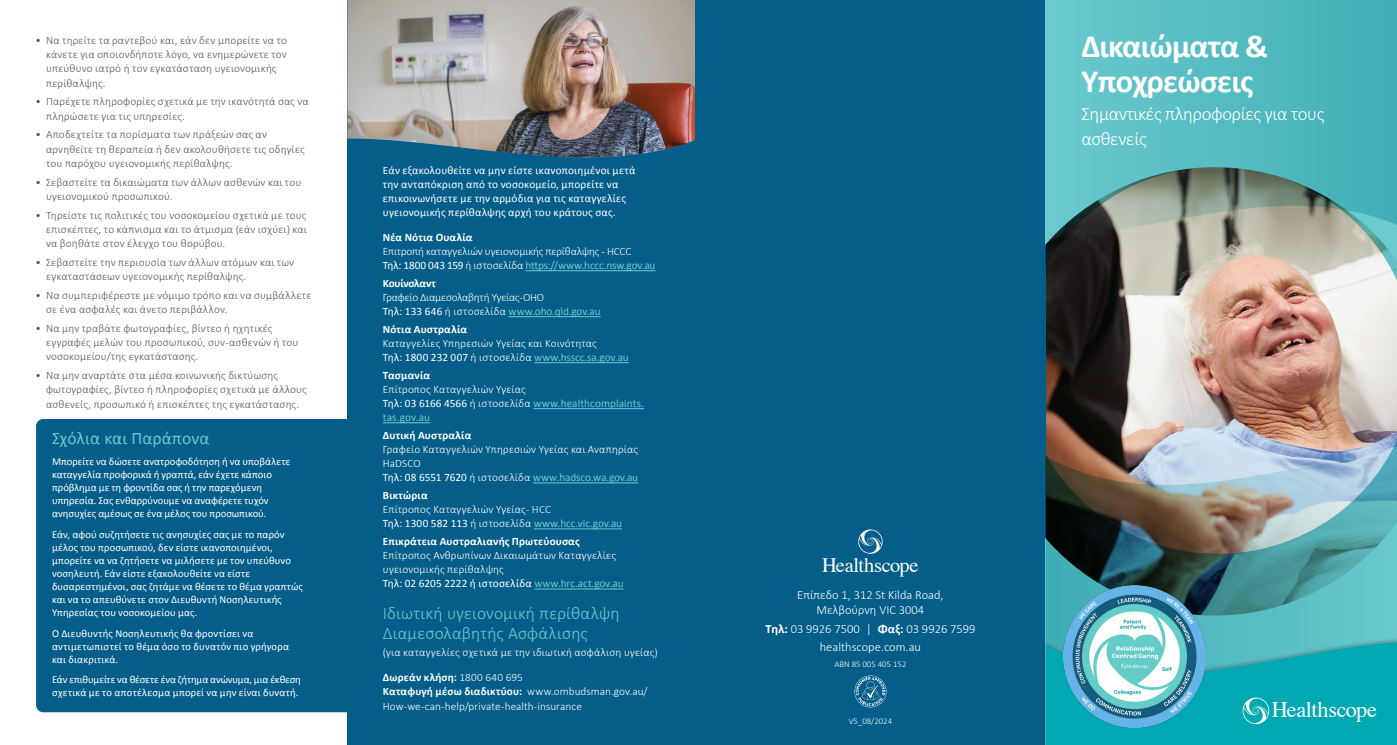
<style>
.page{position:relative;width:1397px;height:745px;background:#fff}
.page>*{position:absolute;margin:0;border:0;box-sizing:border-box;transform-origin:0 0}
.t1{font:700 32.5px/35px "Calibri";letter-spacing:-.02em;color:#fff}
.t2{font:22.25px "Times";letter-spacing:-.02em;color:#fff}
.t3{font:20.5px "Times";letter-spacing:-.02em;color:#fff}
.t4{font:300 18.75px/25px "Calibri";letter-spacing:-.02em;color:#fff}
.Subheading_Teal{font:300 17.5px/20px "Calibri";letter-spacing:.01em;color:#6acacf}
.Subheading_Teal-2{font:17.5px "Calibri";letter-spacing:.005em;color:#6acacf}
.t5{font:300 12.5px/15px "Calibri";color:#fff;text-align:center}
.t6{font:300 11.25px/14.2px "Calibri";letter-spacing:.015em;color:#52585e}
.Bullet_Points{font:300 11.25px/14.1px "Calibri";letter-spacing:.01em;color:#fff}
.Body_Copy{font:11.25px/14.1px "Calibri";letter-spacing:.015em;color:#fff}
.Body_Copy-2{font:300 11.25px/14.1px "Calibri";letter-spacing:.01em;color:#fff}
.Bullet_Points-2{font:300 11.25px/14.1px "Calibri";letter-spacing:-.015em;color:#fff}
.Bullet_Points-3{font:300 11.25px/14.1px "Calibri";letter-spacing:-.02em;color:#fff}
.Body_Copy-3{font:10.62px/13.1px "Calibri";letter-spacing:.005em;color:#fff}
.t7{font:300 8.75px "Calibri";color:#fff}
.s1{font-weight:700}
.s2{font-weight:400}
.s3{font-weight:400;color:#6acacf}
</style>
<div class="page">
<div style="left:347px;top:0;width:698px;height:744px;background:#045e89"></div>
<img style="left:1045px;top:236px;width:351px;height:219px">
<svg style="left:1045px;top:0;width:351px;height:236px;background:#5eb3b5"></svg>
<img style="left:1045px;top:455px;width:351px;height:181px">
<div style="left:1041px;top:636px;width:355px;height:108px;background:#231f20;opacity:.3"></div>
<hr style="left:525px;top:270px;width:130px;height:1px;background:#6acacf">
<hr style="left:508px;top:316px;width:92px;height:1px;background:#6acacf">
<hr style="left:534px;top:362px;width:94px;height:1px;background:#6acacf">
<hr style="left:533px;top:408px;width:111px;height:1px;background:#6acacf">
<hr style="left:383px;top:422px;width:47px;height:1px;background:#6acacf">
<hr style="left:533px;top:482px;width:105px;height:1px;background:#6acacf">
<hr style="left:534px;top:528px;width:88px;height:1px;background:#6acacf">
<hr style="left:534px;top:588px;width:89px;height:1px;background:#6acacf">
<div style="left:36px;top:418px;width:322px;height:293px;background:#045e89;border-radius:7px"></div>
<img style="left:347px;top:0;width:347px;height:157px">
<img style="left:1063px;top:585px;width:142px;height:56px">
<svg style="left:858px;top:529px;width:24px;height:24px"></svg>
<svg style="left:854px;top:675px;width:32px;height:32px"></svg>
<svg style="left:1044px;top:641px;width:353px;height:104px;background:#2db0bb"></svg>
<p class="t6" style="left:46px;top:33px;width:242px;text-indent:-11px">• Να τηρείτε τα ραντεβού και, εάν δεν μπορείτε να το κάνετε για οποιονδήποτε λόγο, να ενημερώνετε τον υπεύθυνο ιατρό ή τον εγκατάσταση υγειονομικής περίθαλψης.</p>
<p class="t6" style="left:46px;top:94px;width:264px;text-indent:-11px">• Παρέχετε πληροφορίες σχετικά με την ικανότητά σας να πληρώσετε για τις υπηρεσίες.</p>
<p class="t6" style="left:46px;top:127px;width:260px;text-indent:-11px">• Αποδεχτείτε τα πορίσματα των πράξεών σας αν αρνηθείτε τη θεραπεία ή δεν ακολουθήσετε τις οδηγίες του παρόχου υγειονομικής περίθαλψης.</p>
<p class="t6" style="left:46px;top:174px;width:257px;text-indent:-11px">• Σεβαστείτε τα δικαιώματα των άλλων ασθενών και του υγειονομικού προσωπικού.</p>
<p class="t6" style="left:46px;top:207px;width:262px;text-align:justify;text-indent:-11px">• Τηρείστε τις πολιτικές του νοσοκομείου σχετικά με τους επισκέπτες, το κάπνισμα και το άτμισμα (εάν ισχύει) και να βοηθάτε στον έλεγχο του θορύβου.</p>
<p class="t6" style="left:46px;top:255px;width:249px;text-indent:-11px">• Σεβαστείτε την περιουσία των άλλων ατόμων και των εγκαταστάσεων υγειονομικής περίθαλψης.</p>
<p class="t6" style="left:46px;top:287px;width:267px;text-indent:-11px">• Να συμπεριφέρεστε με νόμιμο τρόπο και να συμβάλλετε σε ένα ασφαλές και άνετο περιβάλλον.</p>
<p class="t6" style="left:46px;top:320px;width:254px;text-indent:-11px">• Να μην τραβάτε φωτογραφίες, βίντεο ή ηχητικές εγγραφές μελών του προσωπικού, συν-ασθενών ή του νοσοκομείου/της εγκατάστασης.</p>
<p class="t6" style="left:46px;top:368px;width:262px;text-indent:-11px">• Να μην αναρτάτε στα μέσα κοινωνικής δικτύωσης φωτογραφίες, βίντεο ή πληροφορίες σχετικά με άλλους ασθενείς, προσωπικό ή επισκέπτες της εγκατάστασης.</p>
<p class="Subheading_Teal-2" style="left:52px;top:426px;width:159px">Σχόλια και Παράπονα</p>
<p class="Body_Copy-3" style="left:52px;top:454px;width:240px">Μπορείτε να δώσετε ανατροφοδότηση ή να υποβάλετε καταγγελία προφορικά ή γραπτά, εάν έχετε κάποιο πρόβλημα με τη φροντίδα σας ή την παρεχόμενη υπηρεσία. Σας ενθαρρύνουμε να αναφέρετε τυχόν ανησυχίες αμέσως σε ένα μέλος του προσωπικού.</p>
<p class="Body_Copy-3" style="left:52px;top:527px;width:252px">Εάν, αφού συζητήσετε τις ανησυχίες σας με το παρόν μέλος του προσωπικού, δεν είστε ικανοποιημένοι, μπορείτε να να ζητήσετε να μιλήσετε με τον υπεύθυνο νοσηλευτή. Εάν είστε εξακολουθείτε να είστε δυσαρεστημένοι, σας ζητάμε να θέσετε το θέμα γραπτώς και να το απευθύνετε στον Διευθυντή Νοσηλευτικής Υπηρεσίας του νοσοκομείου μας.</p>
<p class="Body_Copy-3" style="left:52px;top:625px;width:238px">Ο Διευθυντής Νοσηλευτικής θα φροντίσει να αντιμετωπιστεί το θέμα όσο το δυνατόν πιο γρήγορα και διακριτικά.</p>
<p class="Body_Copy-3" style="left:52px;top:672px;width:250px">Εάν επιθυμείτε να θέσετε ένα ζήτημα ανώνυμα, μια έκθεση σχετικά με το αποτέλεσμα μπορεί να μην είναι δυνατή.</p>
<p class="Body_Copy" style="left:383px;top:162px;width:254px">Εάν εξακολουθείτε να μην είστε ικανοποιημένοι μετά την ανταπόκριση από το νοσοκομείο, μπορείτε να επικοινωνήσετε με την αρμόδια για τις καταγγελίες υγειονομικής περίθαλψης αρχή του κράτους σας.</p>
<p class="Bullet_Points-2" style="left:383px;top:230px;width:274px"><span class="s1">Νέα Νότια Ουαλία<br></span>Επιτροπή καταγγελιών υγειονομικής περίθαλψης - HCCC<br><span class="s2">Τηλ: 1800 043 159</span> ή ιστοσελίδα <span class="s3">https://www.hccc.nsw.gov.au</span></p>
<p class="Bullet_Points-3" style="left:383px;top:276px;width:219px"><span class="s1">Κουίνσλαντ<br></span>Γραφείο Διαμεσολαβητή Υγείας-OHO<br><span class="s2">Τηλ: 133 646</span> ή ιστοσελίδα <span class="s3">www.oho.qld.gov.au</span></p>
<p class="Bullet_Points" style="left:383px;top:322px;width:247px"><span class="s1">Νότια Αυστραλία<br></span>Καταγγελίες Υπηρεσιών Υγείας και Κοινότητας<br><span class="s2">Τηλ: 1800 232 007</span> ή ιστοσελίδα <span class="s3">www.hsscc.sa.gov.au</span></p>
<p class="Bullet_Points" style="left:383px;top:367px;width:263px"><span class="s1">Τασμανία<br></span>Επίτροπος Καταγγελιών Υγείας<br><span class="s2">Τηλ: 03 6166 4566</span> ή ιστοσελίδα <span class="s3">www.healthcomplaints. tas.gov.au</span></p>
<p class="Bullet_Points" style="left:383px;top:427px;width:257px"><span class="s1">Δυτική Αυστραλία<br></span>Γραφείο Καταγγελιών Υπηρεσιών Υγείας και Αναπηρίας<br>HaDSCO<br><span class="s2">Τηλ: 08 6551 7620</span> ή ιστοσελίδα <span class="s3">www.hadsco.wa.gov.au</span></p>
<p class="Bullet_Points" style="left:383px;top:488px;width:241px"><span class="s1">Βικτώρια<br></span>Επίτροπος Καταγγελιών Υγείας- HCC<br><span class="s2">Τηλ: 1300 582 113</span> ή ιστοσελίδα <span class="s3">www.hcc.vic.gov.au</span></p>
<p class="Bullet_Points" style="left:383px;top:533px;width:242px"><span class="s1">Επικράτεια Αυστραλιανής Πρωτεύουσας </span>Επίτροπος Ανθρωπίνων Δικαιωμάτων Καταγγελίες υγειονομικής περίθαλψης<br><span class="s2">Τηλ: 02 6205 2222 ή ιστοσελίδα</span> <span class="s3">www.hrc.act.gov.au</span></p>
<p class="Subheading_Teal" style="left:383px;top:602px;width:238px">Ιδιωτική υγειονομική περίθαλψη<br>Διαμεσολαβητής Ασφάλισης</p>
<p class="Body_Copy-2" style="left:383px;top:645px;width:276px">(για καταγγελίες σχετικά με την ιδιωτική ασφάλιση υγείας)</p>
<p class="Body_Copy-2" style="left:383px;top:670px;width:266px"><span class="s1">Δωρεάν κλήση:</span> 1800 640 695<br><span class="s1">Καταφυγή μέσω διαδικτύου:</span> www.ombudsman.gov.au/<br>How-we-can-help/private-health-insurance</p>
<p class="t1" style="left:1081px;top:27px;width:188px">Δικαιώματα &amp;<br>Υποχρεώσεις</p>
<p class="t4" style="left:1081px;top:101px;width:245px">Σημαντικές πληροφορίες για τους ασθενείς</p>
<p class="t3" style="left:822px;top:546px;width:98px">Healthscope</p>
<p class="t5" style="left:797px;top:587px;width:148px">Επίπεδο 1, 312 St Kilda Road,<br>Μελβούρνη VIC 3004</p>
<p class="t5" style="left:765px;top:620px;width:212px"><span class="s1">Τηλ:</span> 03 9926 7500 | <span class="s1">Φαξ:</span> 03 9926 7599</p>
<p class="t5" style="left:819px;top:639px;width:103px">healthscope.com.au</p>
<p class="t7" style="left:834px;top:658px;width:73px">ABN 85 005 405 152</p>
<p class="t7" style="left:848px;top:715px;width:45px">V5_08/2024</p>
<p class="t2" style="left:1271px;top:688px;width:107px">Healthscope</p>
</div>
